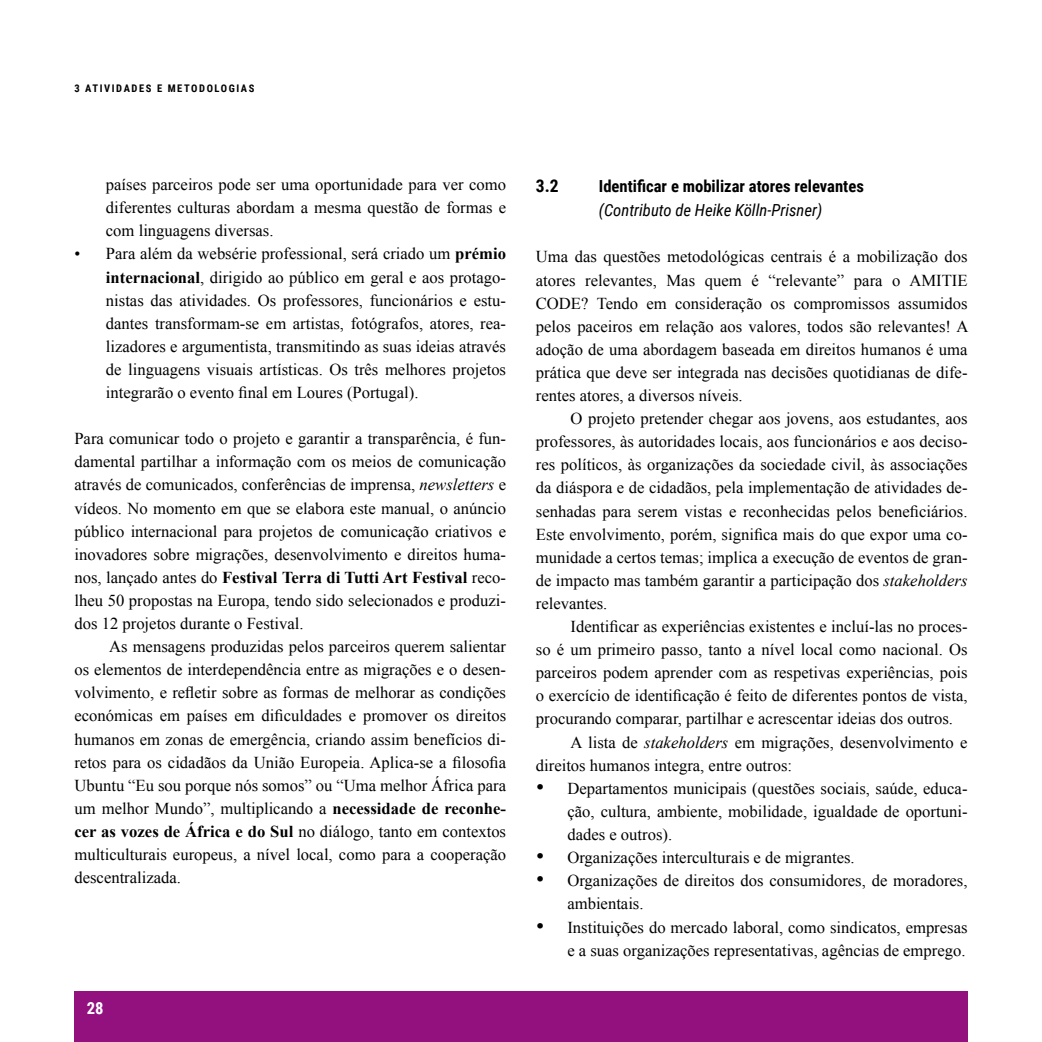
<style>
.page{position:relative;width:1042px;height:1042px;background:#fff}
.page>*{position:absolute;margin:0;border:0;box-sizing:border-box;transform-origin:0 0}
.t1{font:700 17.5px "Roboto Condensed";color:#000}
.t2{font:16.62px/23.1px "Times New Roman";color:#000;text-align:justify}
.t3{font:700 16.62px "Roboto Condensed";color:#000}
.t4{font:italic 16.62px "Roboto Condensed";color:#000}
.t5{font:700 16.62px "Roboto Condensed";color:#fff}
.t6{font:700 10.5px "Roboto Condensed";letter-spacing:.15em;color:#000}
.s1{font-weight:700}
.s2{font-style:italic}
</style>
<div class="page">
<div style="left:74px;top:991px;width:893px;height:51px;background:#93117e"></div>
<p class="t6" style="left:74px;top:81px;width:182px">3 ATIVIDADES E METODOLOGIAS</p>
<p class="t2" style="left:106px;top:173px;width:402px">países parceiros pode ser uma oportunidade para ver como diferentes culturas abordam a mesma questão de formas e com linguagens diversas.</p>
<p class="t2" style="left:106px;top:242px;width:402px;text-indent:-32px">• Para além da websérie professional, será criado um <span class="s1">prémio internacional</span>, dirigido ao público em geral e aos protago&shy;nistas das atividades. Os professores, funcionários e estu&shy;dantes transformam-se em artistas, fotógrafos, atores, rea&shy;lizadores e argumentista, transmitindo as suas ideias através de linguagens visuais artísticas. Os três melhores projetos integrarão o evento final em Loures (Portugal).</p>
<p class="t2" style="left:74px;top:427px;width:433px">Para comunicar todo o projeto e garantir a transparência, é fun&shy;damental partilhar a informação com os meios de comunicação através de comunicados, conferências de imprensa, <span class="s2">newsletters</span> e vídeos. No momento em que se elabora este manual, o anúncio público internacional para projetos de comunicação criativos e inovadores sobre migrações, desenvolvimento e direitos huma&shy;nos, lançado antes do <span class="s1">Festival Terra di Tutti Art Festival</span> reco&shy;lheu 50 propostas na Europa, tendo sido selecionados e produzi&shy;dos 12 projetos durante o Festival.</p>
<p class="t2" style="left:74px;top:635px;width:433px;text-indent:35px">As mensagens produzidas pelos parceiros querem salientar os elementos de interdependência entre as migrações e o desen&shy;volvimento, e refletir sobre as formas de melhorar as condições económicas em países em dificuldades e promover os direitos humanos em zonas de emergência, criando assim benefícios di&shy;retos para os cidadãos da União Europeia. Aplica-se a filosofia Ubuntu “Eu sou porque nós somos” ou “Uma melhor África para um melhor Mundo”, multiplicando a <span class="s1">necessidade de reconhe&shy;cer as vozes de África e do Sul</span> no diálogo, tanto em contextos multiculturais europeus, a nível local, como para a cooperação descentralizada.</p>
<p class="t5" style="left:87px;top:996px;width:18px">28</p>
<p class="t1" style="left:536px;top:173px;width:24px">3.2</p>
<p class="t3" style="left:599px;top:174px;width:266px">Identificar e mobilizar atores relevantes</p>
<p class="t4" style="left:599px;top:198px;width:225px">(Contributo de Heike Kölln-Prisner)</p>
<p class="t2" style="left:536px;top:245px;width:434px">Uma das questões metodológicas centrais é a mobilização dos atores relevantes, Mas quem é “relevante” para o AMITIE CODE? Tendo em consideração os compromissos assumidos pelos paceiros em relação aos valores, todos são relevantes! A adoção de uma abordagem baseada em direitos humanos é uma prática que deve ser integrada nas decisões quotidianas de dife&shy;rentes atores, a diversos níveis.</p>
<p class="t2" style="left:536px;top:407px;width:433px;text-indent:35px">O projeto pretender chegar aos jovens, aos estudantes, aos professores, às autoridades locais, aos funcionários e aos deciso&shy;res políticos, às organizações da sociedade civil, às associações da diáspora e de cidadãos, pela implementação de atividades de&shy;senhadas para serem vistas e reconhecidas pelos beneficiários.<br>Este envolvimento, porém, significa mais do que expor uma co&shy;munidade a certos temas; implica a execução de eventos de gran&shy;de impacto mas também garantir a participação dos <span class="s2">stakeholders </span>relevantes.</p>
<p class="t2" style="left:570px;top:615px;width:398px">Identificar as experiências existentes e incluí-las no proces-</p>
<p class="t2" style="left:536px;top:638px;width:433px">so é um primeiro passo, tanto a nível local como nacional. Os</p>
<p class="t2" style="left:536px;top:661px;width:433px">parceiros podem aprender com as respetivas experiências, pois</p>
<p class="t2" style="left:536px;top:684px;width:433px">o exercício de identificação é feito de diferentes pontos de vista,</p>
<p class="t2" style="left:536px;top:707px;width:419px">procurando comparar, partilhar e acrescentar ideias dos outros.</p>
<p class="t2" style="left:570px;top:730px;width:398px">A lista de <span class="s2">stakeholders</span> em migrações, desenvolvimento e</p>
<p class="t2" style="left:536px;top:753px;width:258px">direitos humanos integra, entre outros:</p>
<p class="t2" style="left:567px;top:776px;width:402px;text-indent:-32px">• Departamentos municipais (questões sociais, saúde, educa&shy;ção, cultura, ambiente, mobilidade, igualdade de oportuni&shy;dades e outros).</p>
<p class="t2" style="left:536px;top:846px;width:320px">• Organizações interculturais e de migrantes.</p>
<p class="t2" style="left:567px;top:869px;width:402px;text-indent:-32px">• Organizações de direitos dos consumidores, de moradores, ambientais.</p>
<p class="t2" style="left:536px;top:915px;width:433px;text-align:right">• Instituições do mercado laboral, como sindicatos, empresas e a suas organizações representativas, agências de emprego.</p>
</div>
